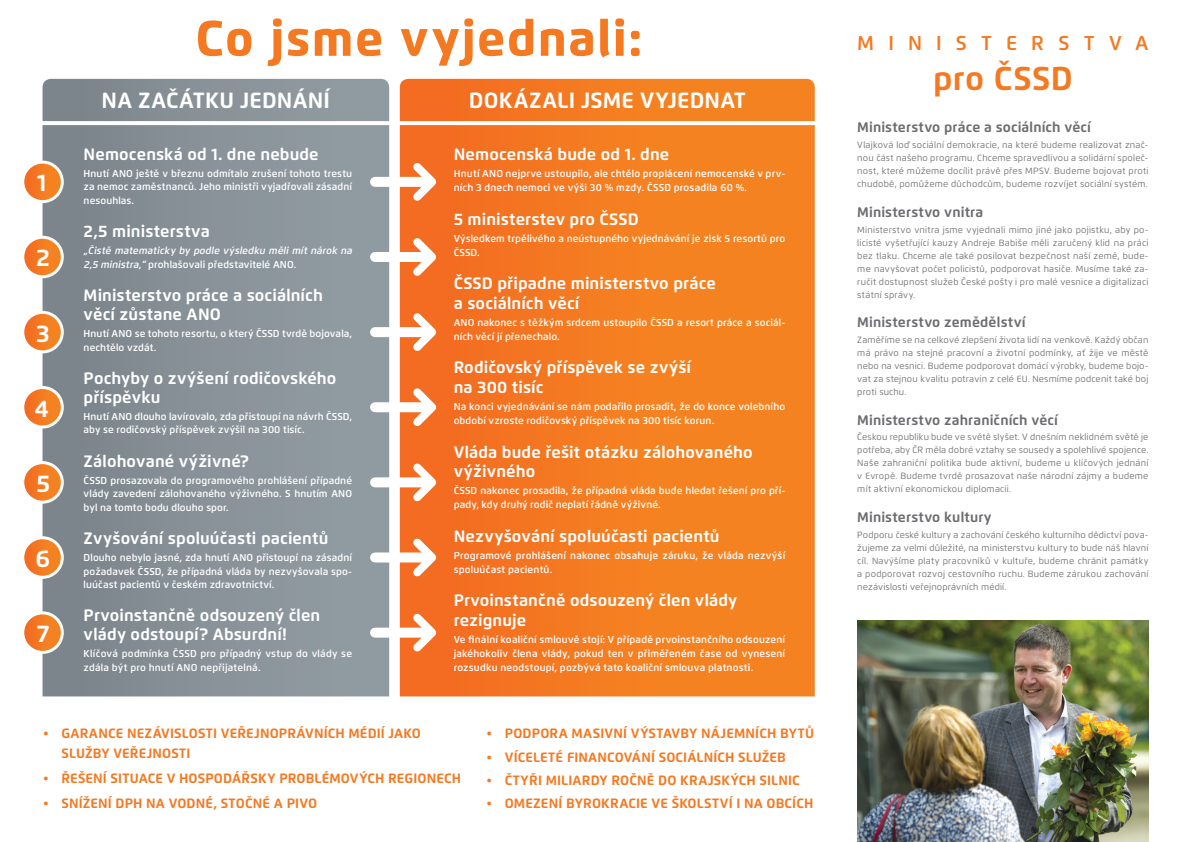
<style>
.page{position:relative;width:1191px;height:842px;background:#fff}
.page>*{position:absolute;margin:0;border:0;box-sizing:border-box;transform-origin:0 0}
.t1{font:800 50px "Flexo";letter-spacing:.025em;color:#f47921}
.t2{font:700 33px "Flexo";letter-spacing:.01em;color:#f47921}
.t3{font:700 24px "Flexo";color:#fff}
.t4{font:700 22px "Flexo";letter-spacing:.005em;color:#fff}
.t5{font:600 20px "Flexo";letter-spacing:.71em;color:#f47921}
.t6{font:700 16.5px/19.4px "Flexo";letter-spacing:.005em;color:#fff}
.t7{font:700 14px "Flexo";letter-spacing:.01em;color:#6c6d70}
.t8{font:700 13.5px/19.5px "Flexo";letter-spacing:.01em;color:#f47921}
.t9{font:600 10px/13.6px "Flexo";letter-spacing:.01em;color:#fff}
.t10{font:italic 600 10px/13.6px "Flexo";color:#fff}
.t11{font:9px/13px "Flexo";letter-spacing:.025em;color:#6c6d70;text-align:justify}
.s1{font-style:normal}
</style>
<div class="page">
<svg style="left:400px;top:79px;width:414px;height:617px;background:#f47b20"></svg>
<svg style="left:43px;top:79px;width:346px;height:617px;background:#879197"></svg>
<svg style="left:23px;top:162px;width:39px;height:40px"></svg>
<div style="left:21px;top:161px;width:43px;height:42px;border:3px solid #fff;border-radius:50%"></div>
<svg style="left:23px;top:237px;width:39px;height:40px"></svg>
<div style="left:21px;top:236px;width:43px;height:42px;border:3px solid #fff;border-radius:50%"></div>
<svg style="left:23px;top:312px;width:39px;height:40px"></svg>
<div style="left:21px;top:311px;width:43px;height:42px;border:3px solid #fff;border-radius:50%"></div>
<svg style="left:23px;top:387px;width:39px;height:40px"></svg>
<div style="left:21px;top:386px;width:43px;height:42px;border:3px solid #fff;border-radius:50%"></div>
<svg style="left:23px;top:463px;width:39px;height:39px"></svg>
<div style="left:21px;top:461px;width:43px;height:43px;border:3px solid #fff;border-radius:50%"></div>
<svg style="left:23px;top:538px;width:39px;height:39px"></svg>
<div style="left:21px;top:536px;width:43px;height:43px;border:3px solid #fff;border-radius:50%"></div>
<svg style="left:23px;top:613px;width:39px;height:39px"></svg>
<div style="left:21px;top:611px;width:43px;height:43px;border:3px solid #fff;border-radius:50%"></div>
<svg style="left:43px;top:121px;width:772px;height:4px"></svg>
<div style="left:375px;top:252px;width:49px;height:10px;background:#fff"></div>
<svg style="left:406px;top:231px;width:37px;height:52px"></svg>
<div style="left:375px;top:177px;width:49px;height:10px;background:#fff"></div>
<svg style="left:406px;top:156px;width:37px;height:52px"></svg>
<div style="left:375px;top:327px;width:49px;height:10px;background:#fff"></div>
<svg style="left:406px;top:306px;width:37px;height:52px"></svg>
<div style="left:375px;top:402px;width:49px;height:10px;background:#fff"></div>
<svg style="left:406px;top:381px;width:37px;height:52px"></svg>
<div style="left:375px;top:477px;width:49px;height:10px;background:#fff"></div>
<svg style="left:406px;top:456px;width:37px;height:53px"></svg>
<div style="left:375px;top:552px;width:49px;height:10px;background:#fff"></div>
<svg style="left:406px;top:531px;width:37px;height:53px"></svg>
<div style="left:375px;top:628px;width:49px;height:10px;background:#fff"></div>
<svg style="left:406px;top:606px;width:37px;height:53px"></svg>
<img style="left:857px;top:621px;width:291px;height:221px">
<p class="t3" style="left:37px;top:168px;width:11px">1</p>
<p class="t3" style="left:36px;top:243px;width:15px">2</p>
<p class="t3" style="left:36px;top:318px;width:15px">3</p>
<p class="t3" style="left:35px;top:394px;width:16px">4</p>
<p class="t3" style="left:36px;top:469px;width:15px">5</p>
<p class="t3" style="left:36px;top:544px;width:16px">6</p>
<p class="t3" style="left:37px;top:619px;width:14px">7</p>
<p class="t1" style="left:195px;top:8px;width:449px">Co jsme vyjednali:</p>
<p class="t4" style="left:102px;top:87px;width:230px">NA ZAČÁTKU JEDNÁNÍ</p>
<p class="t4" style="left:469px;top:87px;width:278px">DOKÁZALI JSME VYJEDNAT</p>
<p class="t6" style="left:84px;top:144px;width:236px">Nemocenská od 1. dne nebude</p>
<p class="t9" style="left:84px;top:166px;width:270px;text-align:justify">Hnutí ANO ještě v březnu odmítalo zrušení tohoto trestu za nemoc zaměstnanců. Jeho ministři vyjadřovali zásadní nesouhlas.</p>
<p class="t6" style="left:84px;top:222px;width:128px">2,5 ministerstva</p>
<p class="t10" style="left:84px;top:244px;width:272px">„Čistě matematicky by podle výsledku měli mít nárok na<br>2,5 ministra,“ <span class="s1">prohlašovali představitelé ANO.</span></p>
<p class="t6" style="left:84px;top:285px;width:241px;line-height:19.1px">Ministerstvo práce a sociálních věcí zůstane ANO</p>
<p class="t9" style="left:84px;top:327px;width:270px">Hnutí ANO se tohoto resortu, o který ČSSD tvrdě bojovala, nechtělo vzdát.</p>
<p class="t6" style="left:84px;top:368px;width:254px;line-height:19.1px">Pochyby o zvýšení rodičovského příspěvku</p>
<p class="t9" style="left:84px;top:409px;width:270px">Hnutí ANO dlouho lavírovalo, zda přistoupí na návrh ČSSD, aby se rodičovský příspěvek zvýšil na 300 tisíc.</p>
<p class="t6" style="left:84px;top:451px;width:167px">Zálohované výživné?</p>
<p class="t9" style="left:84px;top:473px;width:270px;text-align:justify">ČSSD prosazovala do programového prohlášení případné vlády zavedení zálohovaného výživného. S hnutím ANO byl na tomto bodu dlouho spor.</p>
<p class="t6" style="left:84px;top:528px;width:246px">Zvyšování spoluúčasti pacientů</p>
<p class="t9" style="left:84px;top:551px;width:270px;text-align:justify">Dlouho nebylo jasné, zda hnutí ANO přistoupí na zásadní požadavek ČSSD, že případná vláda by nezvyšovala spo&shy;luúčast pacientů v českém zdravotnictví.</p>
<p class="t6" style="left:84px;top:606px;width:238px;line-height:19.1px">Prvoinstančně odsouzený člen vlády odstoupí? Absurdní!</p>
<p class="t9" style="left:84px;top:647px;width:270px">Klíčová podmínka ČSSD pro případný vstup do vlády se zdála být pro hnutí ANO nepřijatelná.</p>
<p class="t6" style="left:454px;top:144px;width:217px">Nemocenská bude od 1. dne</p>
<p class="t9" style="left:454px;top:167px;width:333px;line-height:13.9px">Hnutí ANO nejprve ustoupilo, ale chtělo proplácení nemocenské v prv&shy;ních 3 dnech nemoci ve výši 30 % mzdy. ČSSD prosadila 60 %.</p>
<p class="t6" style="left:454px;top:209px;width:187px">5 ministerstev pro ČSSD</p>
<p class="t9" style="left:454px;top:231px;width:333px;line-height:13.9px">Výsledkem trpělivého a neústupného vyjednávání je zisk 5 resortů pro<br>ČSSD.</p>
<p class="t6" style="left:454px;top:274px;width:264px">ČSSD připadne ministerstvo práce a sociálních věcí</p>
<p class="t9" style="left:454px;top:315px;width:333px;line-height:13.9px">ANO nakonec s těžkým srdcem ustoupilo ČSSD a resort práce a sociál&shy;ních věcí jí přenechalo.</p>
<p class="t6" style="left:454px;top:358px;width:239px">Rodičovský příspěvek se zvýší na 300 tisíc</p>
<p class="t9" style="left:454px;top:400px;width:333px;line-height:13.9px">Na konci vyjednávání se nám podařilo prosadit, že do konce volebního období vzroste rodičovský příspěvek na 300 tisíc korun.</p>
<p class="t6" style="left:454px;top:442px;width:300px">Vláda bude řešit otázku zálohovaného výživného</p>
<p class="t9" style="left:454px;top:484px;width:333px;line-height:13.9px">ČSSD nakonec prosadila, že případná vláda bude hledat řešení pro pří&shy;pady, kdy druhý rodič neplatí řádně výživné.</p>
<p class="t6" style="left:454px;top:526px;width:267px">Nezvyšování spoluúčasti pacientů</p>
<p class="t9" style="left:454px;top:548px;width:333px;line-height:13.9px">Programové prohlášení nakonec obsahuje záruku, že vláda nezvýší spoluúčast pacientů.</p>
<p class="t6" style="left:454px;top:591px;width:285px">Prvoinstančně odsouzený člen vlády rezignuje</p>
<p class="t9" style="left:454px;top:633px;width:333px;line-height:13.9px;text-align:justify">Ve finální koaliční smlouvě stojí: V případě prvoinstančního odsouzení jakéhokoliv člena vlády, pokud ten v přiměřeném čase od vynesení rozsudku neodstoupí, pozbývá tato koaliční smlouva platnosti.</p>
<p class="t8" style="left:61px;top:724px;width:361px;text-indent:-18px">• GARANCE NEZÁVISLOSTI VEŘEJNOPRÁVNÍCH MÉDIÍ JAKO<br>SLUŽBY VEŘEJNOSTI</p>
<p class="t8" style="left:43px;top:768px;width:419px">• ŘEŠENÍ SITUACE V HOSPODÁŘSKY PROBLÉMOVÝCH REGIONECH</p>
<p class="t8" style="left:43px;top:794px;width:275px">• SNÍŽENÍ DPH NA VODNÉ, STOČNÉ A PIVO</p>
<p class="t8" style="left:487px;top:724px;width:329px">• PODPORA MASIVNÍ VÝSTAVBY NÁJEMNÍCH BYTŮ</p>
<p class="t8" style="left:487px;top:747px;width:301px">• VÍCELETÉ FINANCOVÁNÍ SOCIÁLNÍCH SLUŽEB</p>
<p class="t8" style="left:487px;top:770px;width:314px">• ČTYŘI MILIARDY ROČNĚ DO KRAJSKÝCH SILNIC</p>
<p class="t8" style="left:487px;top:794px;width:328px">• OMEZENÍ BYROKRACIE VE ŠKOLSTVÍ I NA OBCÍCH</p>
<p class="t5" style="left:857px;top:31px;width:293px">MINISTERSTVA</p>
<p class="t2" style="left:933px;top:58px;width:141px">pro ČSSD</p>
<p class="t7" style="left:857px;top:119px;width:235px">Ministerstvo práce a sociálních věcí</p>
<p class="t11" style="left:857px;top:139px;width:293px">Vlajková loď sociální demokracie, na které budeme realizovat znač&shy;nou část našeho programu. Chceme spravedlivou a solidární společ&shy;nost, které můžeme docílit právě přes MPSV. Budeme bojovat proti chudobě, pomůžeme důchodcům, budeme rozvíjet sociální systém.</p>
<p class="t7" style="left:857px;top:203px;width:127px">Ministerstvo vnitra</p>
<p class="t11" style="left:857px;top:223px;width:293px">Ministerstvo vnitra jsme vyjednali mimo jiné jako pojistku, aby po&shy;licisté vyšetřující kauzy Andreje Babiše měli zaručený klid na práci bez tlaku. Chceme ale také posilovat bezpečnost naší země, bude&shy;me navyšovat počet policistů, podporovat hasiče. Musíme také za&shy;ručit dostupnost služeb České pošty i pro malé vesnice a digitalizaci státní správy.</p>
<p class="t7" style="left:857px;top:314px;width:170px">Ministerstvo zemědělství</p>
<p class="t11" style="left:857px;top:333px;width:293px">Zaměříme se na celkové zlepšení života lidí na venkově. Každý občan má právo na stejné pracovní a životní podmínky, ať žije ve městě nebo na vesnici. Budeme podporovat domácí výrobky, budeme bojo&shy;vat za stejnou kvalitu potravin z celé EU. Nesmíme podcenit také boj proti suchu.</p>
<p class="t7" style="left:857px;top:411px;width:202px">Ministerstvo zahraničních věcí</p>
<p class="t11" style="left:857px;top:431px;width:293px">Českou republiku bude ve světě slyšet. V dnešním neklidném světě je potřeba, aby ČR měla dobré vztahy se sousedy a spolehlivé spojence.<br>Naše zahraniční politika bude aktivní, budeme u klíčových jednání v Evropě. Budeme tvrdě prosazovat naše národní zájmy a budeme mít aktivní ekonomickou diplomacii.</p>
<p class="t7" style="left:857px;top:509px;width:136px">Ministerstvo kultury</p>
<p class="t11" style="left:857px;top:528px;width:293px">Podporu české kultury a zachování českého kulturního dědictví pova&shy;žujeme za velmi důležité, na ministerstvu kultury to bude náš hlavní cíl. Navýšíme platy pracovníků v kultuře, budeme chránit památky a podporovat rozvoj cestovního ruchu. Budeme zárukou zachování nezávislosti veřejnoprávních médií.</p>
</div>
